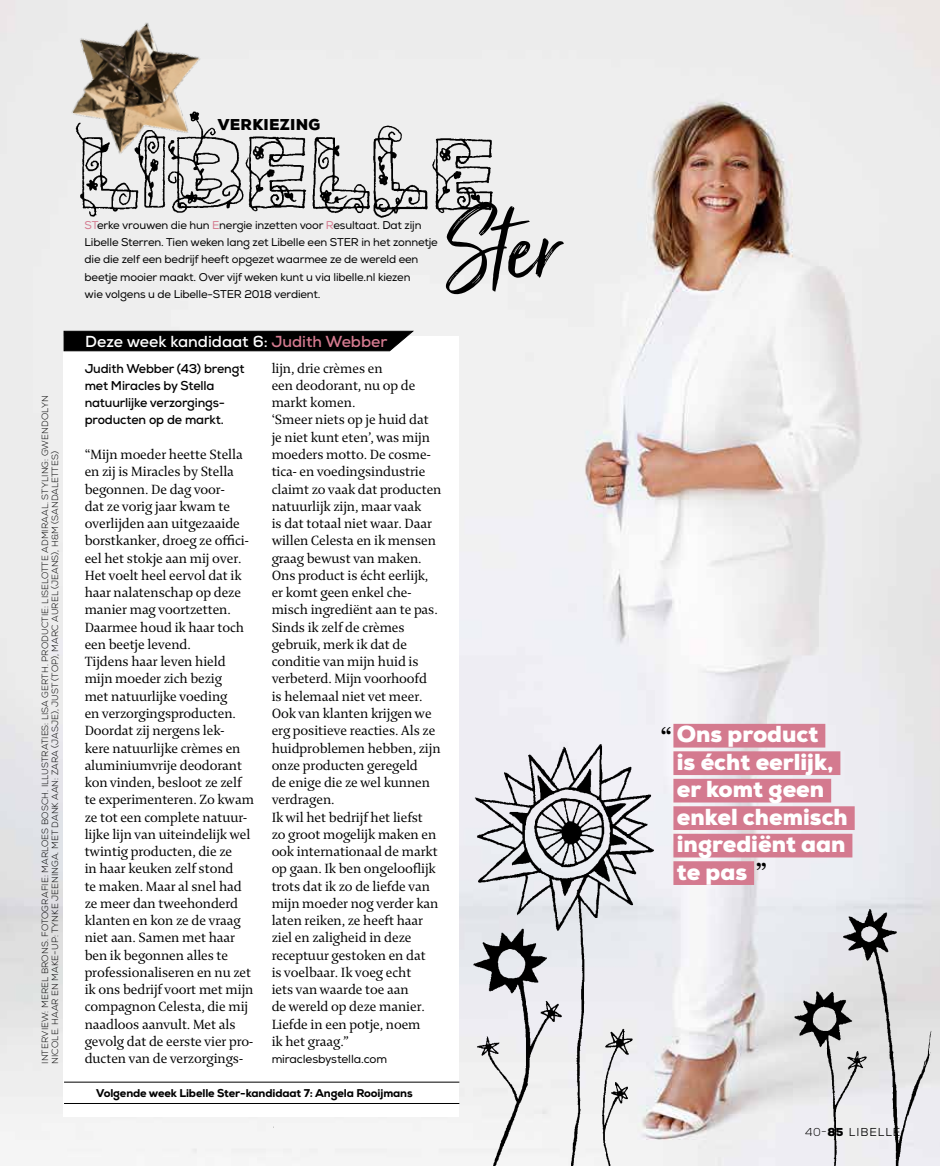
<style>
.page{position:relative;width:940px;height:1166px;background:#fff}
.page>*{position:absolute;margin:0;border:0;box-sizing:border-box;transform-origin:0 0}
.t1{font:122.4px "Just Lovely";color:#000}
.t2{font:900 23.1px/27.5px "Nexa";color:#fff}
.t3{font:700 23.1px "Miller Text";color:#000}
.t4{font:700 15.9px "Nexa";color:#fff}
.t5{font:900 15.6px "Nexa";letter-spacing:.015em;color:#000}
.t6{font:14.4px/17.2px "Enigma 2";letter-spacing:-.01em;color:#000}
.t7{font:700 12.75px/17.2px "Nexa";letter-spacing:-.01em;color:#000}
.t8{font:11.7px "Nexa";letter-spacing:-.01em;color:#000}
.t9{font:11.55px "Nexa";letter-spacing:.08em;color:#000}
.t10{font:11.25px/17.2px "Nexa";letter-spacing:-.015em;color:#000}
.t11{font:800 11.25px "Nexa";letter-spacing:-.01em;color:#000}
.t12{font:300 9px/10.2px "Nexa";letter-spacing:.015em;color:#000}
.s1{color:#d47a8f}
.s2{font-family:"Miller Text";font-weight:700;color:#000}
.s3{font-weight:300}
.s4{font-weight:900}
</style>
<div class="page">
<img style="left:0;top:0;width:940px;height:1158px">
<div style="left:43px;top:0;width:182px;height:35px;background:#ececec"></div>
<img style="left:0;top:35px;width:875px;height:209px">
<img style="left:208px;top:612px;width:732px;height:553px">
<div style="left:673px;top:723px;width:152px;height:24px;background:#d47a8f"></div>
<div style="left:673px;top:751px;width:167px;height:23px;background:#d47a8f"></div>
<div style="left:673px;top:778px;width:158px;height:24px;background:#d47a8f"></div>
<div style="left:673px;top:806px;width:181px;height:23px;background:#d47a8f"></div>
<div style="left:673px;top:833px;width:179px;height:24px;background:#d47a8f"></div>
<div style="left:673px;top:861px;width:81px;height:23px;background:#d47a8f"></div>
<div style="left:63px;top:336px;width:396px;height:779px;background:#fff"></div>
<hr style="left:64px;top:1081px;width:395px;height:1px;background:#000">
<hr style="left:64px;top:1102px;width:395px;height:1px;background:#000">
<svg style="left:64px;top:331px;width:349px;height:20px;background:#090909"></svg>
<p class="t5" style="left:218px;top:115px;width:104px">VERKIEZING</p>
<p class="t12" style="left:40px;top:1063px;width:669px;rotate:-90deg">INTERVIEW: MEREL BRONS. FOTOGRAFIE: MARLOES BOSCH. ILLUSTRATIES: LISA GERTH. PRODUCTIE: LISELOTTE ADMIRAAL. STYLING: GWENDOLYN<br>NICOLE. HAAR EN MAKE-UP: TYNKE JEENINGA. MET DANK AAN: ZARA (JASJE), JUST (TOP), MARC AUREL (JEANS), H&amp;M (SANDALETTES)</p>
<p class="t10" style="left:85px;top:216px;width:355px"><span class="s1">ST</span>erke vrouwen die hun <span class="s1">E</span>nergie inzetten voor <span class="s1">R</span>esultaat. Dat zijn Libelle Sterren. Tien weken lang zet Libelle een STER in het zonnetje die die zelf een bedrijf heeft opgezet waarmee ze de wereld een beetje mooier maakt. Over vijf weken kunt u via libelle.nl kiezen<br>wie volgens u de Libelle-STER 2018 verdient.</p>
<h1 class="t1" style="left:449px;top:173px;width:113px">Ster</h1>
<p class="t4" style="left:85px;top:331px;width:304px">Deze week kandidaat 6: <span class="s1">Judith Webber</span></p>
<p class="t6" style="left:272px;top:359px;width:171px">lijn, drie crèmes en<br>een deodorant, nu op de markt komen.<br>‘Smeer niets op je huid dat je niet kunt eten’, was mijn moeders motto. De cosme&shy;tica- en voedingsindustrie claimt zo vaak dat producten natuurlijk zijn, maar vaak<br>is dat totaal niet waar. Daar willen Celesta en ik mensen graag bewust van maken.<br>Ons product is écht eerlijk, er komt geen enkel che&shy;misch ingrediënt aan te pas.<br>Sinds ik zelf de crèmes gebruik, merk ik dat de conditie van mijn huid is verbeterd. Mijn voorhoofd<br>is helemaal niet vet meer.<br>Ook van klanten krijgen we erg positieve reacties. Als ze huidproblemen hebben, zijn onze producten geregeld<br>de enige die ze wel kunnen verdragen.<br>Ik wil het bedrijf het liefst<br>zo groot mogelijk maken en ook internationaal de markt op gaan. Ik ben ongelooflijk trots dat ik zo de liefde van mijn moeder nog verder kan laten reiken, ze heeft haar ziel en zaligheid in deze receptuur gestoken en dat<br>is voelbaar. Ik voeg echt<br>iets van waarde toe aan<br>de wereld op deze manier.<br>Liefde in een potje, noem<br>ik het graag.”</p>
<p class="t8" style="left:272px;top:1051px;width:117px">miraclesbystella.com</p>
<p class="t11" style="left:96px;top:1085px;width:318px">Volgende week Libelle Ster-kandidaat 7: Angela Rooijmans</p>
<p class="t7" style="left:85px;top:359px;width:161px">Judith Webber (43) brengt met Miracles by Stella natuurlijke verzorgings&shy;producten op de markt.</p>
<p class="t6" style="left:85px;top:445px;width:171px">“Mijn moeder heette Stella en zij is Miracles by Stella begonnen. De dag voor-<br>dat ze vorig jaar kwam te overlijden aan uitgezaaide borstkanker, droeg ze offici&shy;eel het stokje aan mij over.<br>Het voelt heel eervol dat ik haar nalatenschap op deze manier mag voortzetten.<br>Daarmee houd ik haar toch een beetje levend.<br>Tijdens haar leven hield mijn moeder zich bezig<br>met natuurlijke voeding<br>en verzorgingsproducten.<br>Doordat zij nergens lek-<br>kere natuurlijke crèmes en aluminiumvrije deodorant kon vinden, besloot ze zelf te experimenteren. Zo kwam ze tot een complete natuur&shy;lijke lijn van uiteindelijk wel twintig producten, die ze<br>in haar keuken zelf stond<br>te maken. Maar al snel had ze meer dan tweehonderd klanten en kon ze de vraag niet aan. Samen met haar ben ik begonnen alles te professionaliseren en nu zet ik ons bedrijf voort met mijn compagnon Celesta, die mij naadloos aanvult. Met als gevolg dat de eerste vier pro&shy;ducten van de verzorgings-</p>
<h2 class="t2" style="left:677px;top:720px;width:172px;text-indent:-16px"><span class="s2">“</span> Ons product<br>is écht eerlijk, er komt geen enkel chemisch ingrediënt aan te pas</h2>
<h2 class="t3" style="left:767px;top:873px;width:12px;rotate:-180deg">“</h2>
<p class="t9" style="left:805px;top:1123px;width:97px"><span class="s3">40-</span><span class="s4">85</span> LIBELLE</p>
</div>
